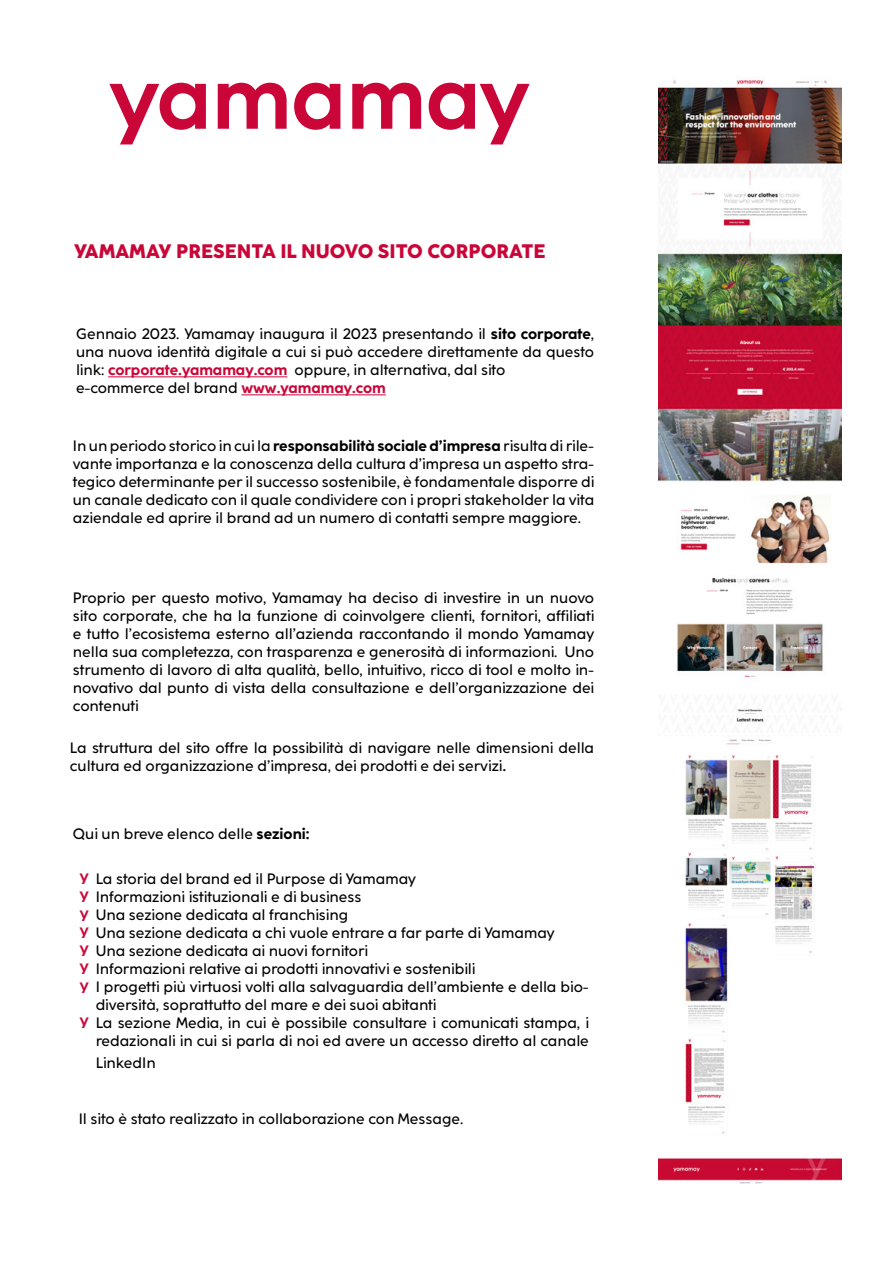
<style>
.page{position:relative;width:893px;height:1263px;background:#fff}
.page>*{position:absolute;margin:0;border:0;box-sizing:border-box;transform-origin:0 0}
.t1{font:88.5px "Yamamay Logo";color:#ca0538}
.t2{font:800 19.5px "Yamamay";color:#ca0538}
.t3{font:15px/18px "Yamamay";color:#000}
.t4{font:15px/18px "Yamamay Logo";color:#ca0538;text-align:justify}
.s1{font-weight:700}
.s2{font-weight:700;color:#ca0538}
.s3{font-size:18px}
</style>
<div class="page">
<hr style="left:108px;top:376px;width:179px;height:1px;background:#ca0538">
<hr style="left:241px;top:394px;width:145px;height:1px;background:#ca0538">
<img style="left:658px;top:79px;width:183px;height:1105px">
<h1 class="t1" style="left:111px;top:46px;width:420px">yamamay</h1>
<h2 class="t2" style="left:74px;top:240px;width:473px">YAMAMAY PRESENTA IL NUOVO SITO CORPORATE</h2>
<p class="t3" style="left:76px;top:324px;width:520px">Gennaio 2023. Yamamay inaugura il 2023 presentando il <span class="s1">sito corporate</span>, una nuova identità digitale a cui si può accedere direttamente da questo link: <span class="s2">corporate.yamamay.com</span> oppure, in alternativa, dal sito e-commerce del brand <span class="s2">www.yamamay.com</span></p>
<p class="t3" style="left:73px;top:437px;width:523px;text-align:justify">In un periodo storico in cui la <span class="s1">responsabilità sociale d’impresa</span> risulta di rile&shy;vante importanza e la conoscenza della cultura d’impresa un aspetto stra&shy;tegico determinante per il successo sostenibile, è fondamentale disporre di un canale dedicato con il quale condividere con i propri stakeholder la vita aziendale ed aprire il brand ad un numero di contatti sempre maggiore.</p>
<p class="t3" style="left:73px;top:589px;width:523px;text-align:justify">Proprio per questo motivo, Yamamay ha deciso di investire in un nuovo sito corporate, che ha la funzione di coinvolgere clienti, fornitori, affiliati e tutto l’ecosistema esterno all’azienda raccontando il mondo Yamamay nella sua completezza, con trasparenza e generosità di informazioni. Uno strumento di lavoro di alta qualità, bello, intuitivo, ricco di tool e molto in&shy;novativo dal punto di vista della consultazione e dell’organizzazione dei contenuti</p>
<p class="t3" style="left:70px;top:739px;width:526px">La struttura del sito offre la possibilità di navigare nelle dimensioni della cultura ed organizzazione d’impresa, dei prodotti e dei servizi<span class="s3">.</span></p>
<p class="t3" style="left:73px;top:824px;width:238px">Qui un breve elenco delle <span class="s1">sezioni:</span></p>
<p class="t3" style="left:96px;top:870px;width:495px">La storia del brand ed il Purpose di Yamamay<br>Informazioni istituzionali e di business<br>Una sezione dedicata al franchising<br>Una sezione dedicata a chi vuole entrare a far parte di Yamamay<br>Una sezione dedicata ai nuovi fornitori<br>Informazioni relative ai prodotti innovativi e sostenibili<br>I progetti più virtuosi volti alla salvaguardia dell’ambiente e della bio&shy;diversità, soprattutto del mare e dei suoi abitanti<br>La sezione Media, in cui è possibile consultare i comunicati stampa, i redazionali in cui si parla di noi ed avere un accesso diretto al canale</p>
<p class="t3" style="left:96px;top:1053px;width:62px">LinkedIn</p>
<p class="t4" style="left:80px;top:870px;width:11px">Y Y Y Y Y Y Y</p>
<p class="t4" style="left:80px;top:1014px;width:11px">Y</p>
<p class="t3" style="left:79px;top:1110px;width:386px">Il sito è stato realizzato in collaborazione con Message.</p>
</div>
